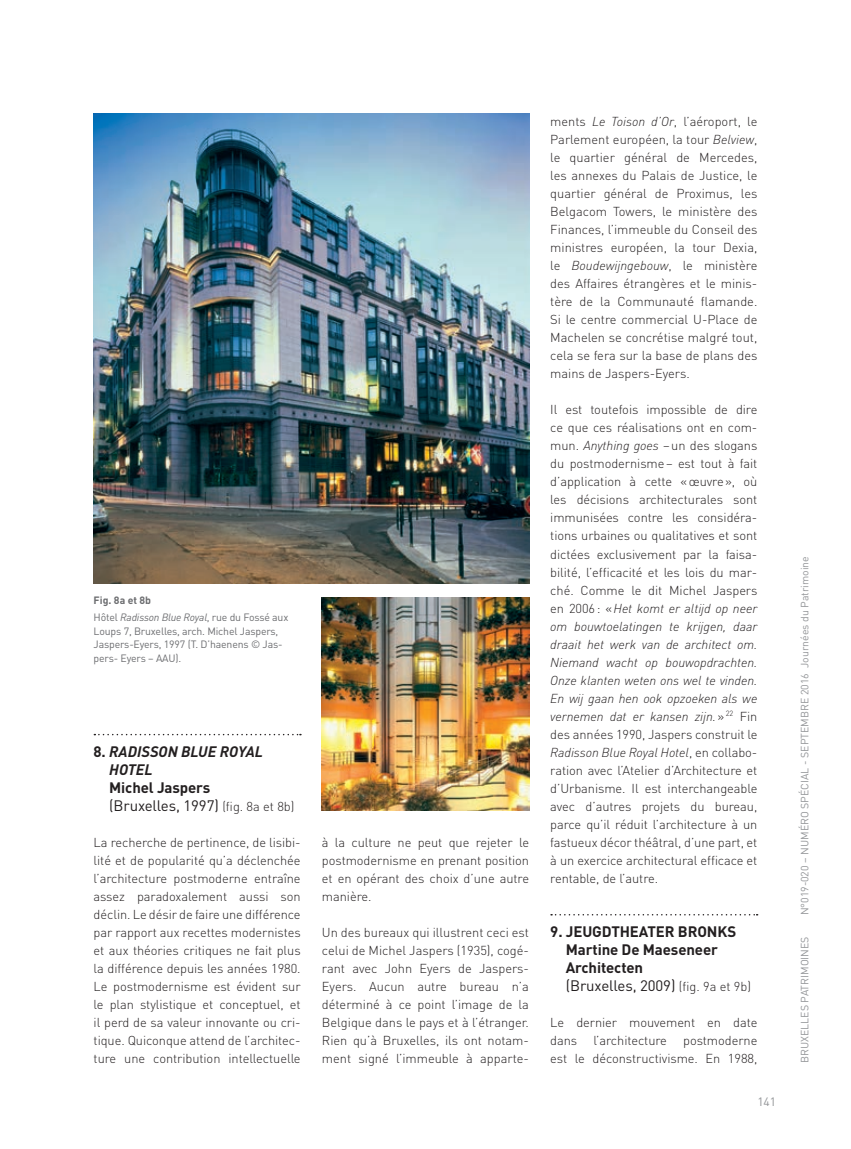
<style>
.page{position:relative;width:851px;height:1149px;background:#fff}
.page>*{position:absolute;margin:0;border:0;box-sizing:border-box;transform-origin:0 0}
.t1{font:700 15px/18px "DIN";letter-spacing:-.01em;color:#231f20}
.t2{font:15px/18px "DIN";letter-spacing:-.01em;color:#231f20}
.t3{font:italic 700 15px/18px "DINOT";color:#231f20}
.t4{font:300 12.9px/18px "DIN";letter-spacing:-.005em;color:#231f20;text-align:justify}
.t5{font:italic 300 12.9px/18px "DINOT";letter-spacing:-.005em;color:#231f20;text-align:justify}
.t6{font:12px "DIN";color:#939598}
.t7{font:10.5px/13.5px "DIN";letter-spacing:-.015em;color:#6c6d70}
.t8{font:10.5px "DIN";color:#939598}
.s1{font-weight:700}
.s2{font-family:"DINOT";font-style:italic}
.s3{font-family:"DIN";font-style:normal}
.s4{font-weight:300;font-size:12.9px}
.s5{font-weight:400}
</style>
<div class="page">
<svg style="left:551px;top:914px;width:206px;height:1px"></svg>
<svg style="left:94px;top:733px;width:207px;height:2px"></svg>
<img style="left:94px;top:113px;width:435px;height:470px">
<img style="left:322px;top:597px;width:207px;height:213px">
<p class="t7" style="left:94px;top:590px;width:196px;line-height:17.7px"><span class="s1">Fig. 8a et 8b<br></span>Hôtel <span class="s2">Radisson Blue Royal</span>, rue du Fossé aux</p>
<p class="t7" style="left:94px;top:624px;width:190px">Loups 7, Bruxelles, arch. Michel Jaspers,<br>Jaspers-Eyers, 1997 (T. D’haenens © Jas&shy;pers- Eyers – AAU).</p>
<p class="t3" style="left:109px;top:741px;width:155px;text-indent:-16px"><span class="s3">8.</span> RADISSON BLUE ROYAL<br>HOTEL</p>
<p class="t2" style="left:109px;top:777px;width:187px"><span class="s1">Michel Jaspers<br></span>(Bruxelles, 1997) <span class="s4">(fig. 8a et 8b)</span></p>
<p class="t4" style="left:94px;top:832px;width:208px">La recherche de pertinence, de lisibi&shy;lité et de popularité qu’a déclenchée l’architecture postmoderne entraîne assez paradoxalement aussi son déclin. Le désir de faire une différence par rapport aux recettes modernistes et aux théories critiques ne fait plus la différence depuis les années 1980.<br>Le postmodernisme est évident sur le plan stylistique et conceptuel, et il perd de sa valeur innovante ou cri&shy;tique. Quiconque attend de l’architec&shy;ture une contribution intellectuelle</p>
<p class="t4" style="left:322px;top:832px;width:208px">à la culture ne peut que rejeter le postmodernisme en prenant position et en opérant des choix d’une autre manière.</p>
<p class="t4" style="left:322px;top:922px;width:208px">Un des bureaux qui illustrent ceci est celui de Michel Jaspers (1935), cogé&shy;rant avec John Eyers de Jaspers-Eyers. Aucun autre bureau n’a déterminé à ce point l’image de la Belgique dans le pays et à l’étranger.<br>Rien qu’à Bruxelles, ils ont notam&shy;ment signé l’immeuble à apparte-</p>
<p class="t4" style="left:550px;top:112px;width:208px">ments <span class="s2">Le Toison d’Or</span>, l’aéroport, le Parlement européen, la tour <span class="s2">Belview</span>, le quartier général de Mercedes, les annexes du Palais de Justice, le quartier général de Proximus, les Belgacom Towers, le ministère des Finances, l’immeuble du Conseil des ministres européen, la tour Dexia,</p>
<p class="t5" style="left:550px;top:256px;width:208px"><span class="s3">le</span> Boudewijngebouw<span class="s3">, le ministère</span></p>
<p class="t4" style="left:550px;top:274px;width:208px">des Affaires étrangères et le minis&shy;tère de la Communauté flamande.<br>Si le centre commercial U-Place de Machelen se concrétise malgré tout, cela se fera sur la base de plans des mains de Jaspers-Eyers.</p>
<p class="t4" style="left:550px;top:400px;width:208px">Il est toutefois impossible de dire ce que ces réalisations ont en com&shy;mun. <span class="s2">Anything goes</span> –un des slogans du postmodernisme– est tout à fait d’application à cette «œuvre», où les décisions architecturales sont immunisées contre les considéra&shy;tions urbaines ou qualitatives et sont dictées exclusivement par la faisa&shy;bilité, l’efficacité et les lois du mar&shy;ché. Comme le dit Michel Jaspers</p>
<p class="t5" style="left:550px;top:598px;width:208px"><span class="s3">en 2006: «</span>Het komt er altijd op neer om bouwtoelatingen te krijgen, daar draait het werk van de architect om.<br>Niemand wacht op bouwopdrachten.<br>Onze klanten weten ons wel te vinden.<br>En wij gaan hen ook opzoeken als we vernemen dat er kansen zijn.<span class="s3">»</span> <sup>22</sup> <span class="s3">Fin</span></p>
<p class="t4" style="left:550px;top:724px;width:208px">des années 1990, Jaspers construit le</p>
<p class="t5" style="left:550px;top:742px;width:208px">Radisson Blue Royal Hotel<span class="s3">, en collabo-</span></p>
<p class="t4" style="left:550px;top:760px;width:208px">ration avec l’Atelier d’Architecture et d’Urbanisme. Il est interchangeable avec d’autres projets du bureau, parce qu’il réduit l’architecture à un fastueux décor théâtral, d’une part, et à un exercice architectural efficace et rentable, de l’autre.</p>
<p class="t1" style="left:565px;top:921px;width:187px;text-indent:-16px">9. JEUGDTHEATER BRONKS<br>Martine De Maeseneer<br>Architecten<br><span class="s5">(Bruxelles, 2009)</span> <span class="s4">(fig. 9a et 9b)</span></p>
<p class="t4" style="left:550px;top:1012px;width:208px">Le dernier mouvement en date dans</p>
<p class="t4" style="left:550px;top:1030px;width:208px;text-align:right">postmoderne<br>est le déconstructivisme. En 1988,</p>
<p class="t4" style="left:593px;top:1030px;width:75px">l’architecture</p>
<p class="t6" style="left:757px;top:1094px;width:20px">141</p>
<p class="t8" style="left:798px;top:915px;width:360px;rotate:-90deg">N°019-020 – NUMÉRO SPÉCIAL - SEPTEMBRE 2016 Journées du Patrimoine</p>
<p class="t8" style="left:798px;top:1062px;width:128px;rotate:-90deg">BRUXELLES PATRIMOINES</p>
</div>
